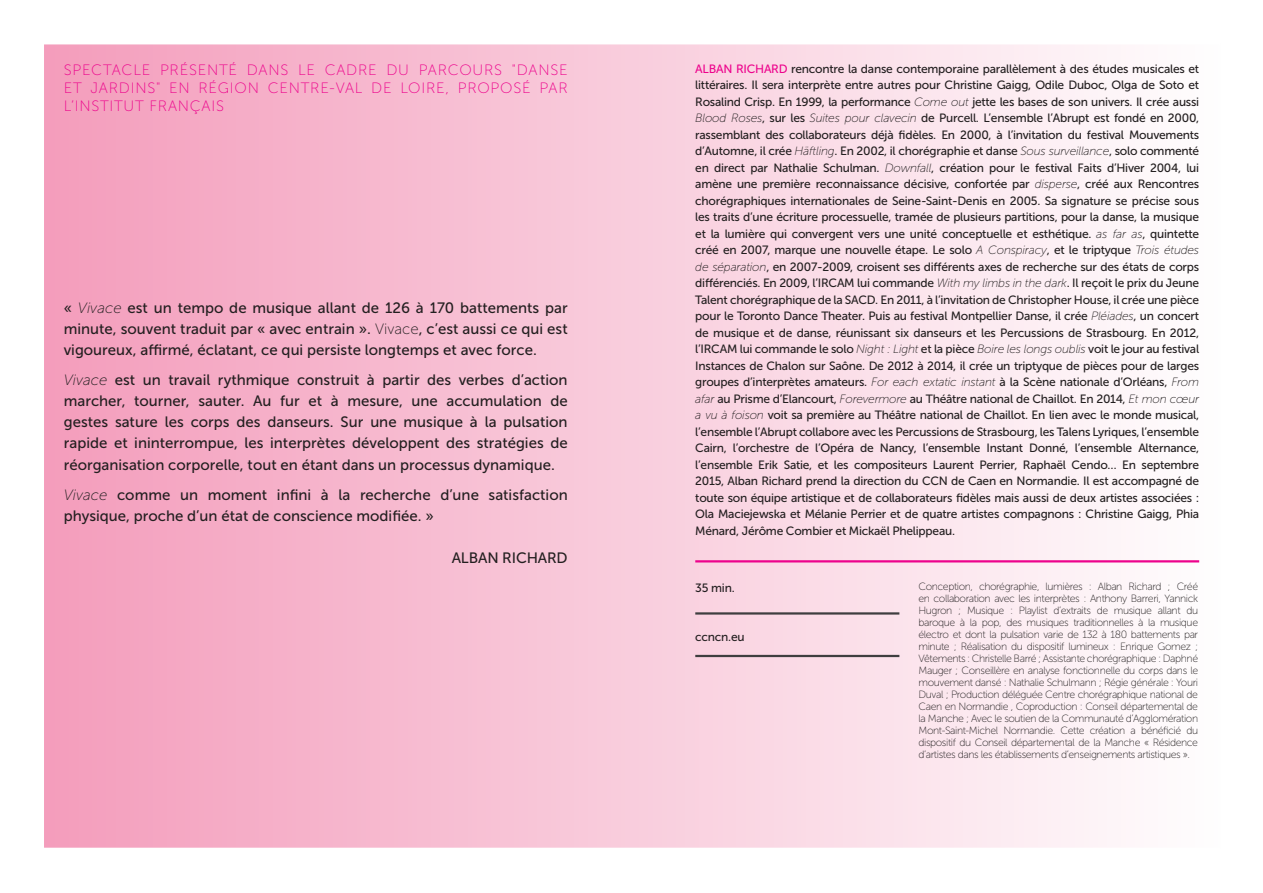
<style>
.page{position:relative;width:1263px;height:893px;background:#fff}
.page>*{position:absolute;margin:0;border:0;box-sizing:border-box;transform-origin:0 0}
.GRAND_TITRE{font:15px/21px "Museo Sans 500";color:#231f20;text-align:justify}
.Genres___calendrier{font:15px/18px "Museo Sans 100";letter-spacing:.05em;color:#ed028c;text-align:justify}
.GRAND_TITRE-2{font:12px/16.5px "Museo Sans 500";letter-spacing:-.02em;color:#231f20;text-align:justify}
.Genres___calendrier-2{font:12px "Museo Sans 500";letter-spacing:-.02em;color:#231f20}
.Genres___calendrier-3{font:10.5px/12px "Museo Sans 100";letter-spacing:-.04em;color:#231f20;text-align:justify}
.s1{font-family:"Museo Sans 100";font-style:italic}
.s2{font-family:"Museo Sans 100"}
.s3{color:#ed028c}
</style>
<div class="page">
<div style="left:43px;top:43px;width:1178px;height:806px;background:linear-gradient(to right,#f49dbc,#fefefe);border:2px solid #fff"></div>
<hr style="left:695px;top:560px;width:504px;height:2px;background:#ed028c">
<hr style="left:695px;top:612px;width:204px;height:3px;background:#3e3e3f">
<hr style="left:695px;top:655px;width:204px;height:2px;background:#3e3e3f">
<p class="Genres___calendrier" style="left:64px;top:61px;width:505px">SPECTACLE PRÉSENTÉ DANS LE CADRE DU PARCOURS "DANSE ET JARDINS" EN RÉGION CENTRE-VAL DE LOIRE, PROPOSÉ PAR L’INSTITUT FRANÇAIS</p>
<p class="GRAND_TITRE" style="left:64px;top:298px;width:505px">« <span class="s1">Vivace</span> est un tempo de musique allant de 126 à 170 battements par minute, souvent traduit par « avec entrain ». <span class="s2">Vivace</span>, c’est aussi ce qui est vigoureux, affirmé, éclatant, ce qui persiste longtemps et avec force.</p>
<p class="GRAND_TITRE" style="left:64px;top:370px;width:505px"><span class="s1">Vivace</span> est un travail rythmique construit à partir des verbes d’action marcher, tourner, sauter. Au fur et à mesure, une accumulation de gestes sature les corps des danseurs. Sur une musique à la pulsation rapide et ininterrompue, les interprètes développent des stratégies de réorganisation corporelle, tout en étant dans un processus dynamique.</p>
<p class="GRAND_TITRE" style="left:64px;top:484px;width:505px"><span class="s1">Vivace</span> comme un moment infini à la recherche d’une satisfaction physique, proche d’un état de conscience modifiée. »</p>
<p class="GRAND_TITRE" style="left:452px;top:547px;width:117px">ALBAN RICHARD</p>
<p class="GRAND_TITRE-2" style="left:695px;top:60px;width:505px"><span class="s3">ALBAN RICHARD</span> rencontre la danse contemporaine parallèlement à des études musicales et littéraires. Il sera interprète entre autres pour Christine Gaigg, Odile Duboc, Olga de Soto et Rosalind Crisp. En 1999, la performance <span class="s1">Come out</span> jette les bases de son univers. Il crée aussi <span class="s1">Blood Roses</span>, sur les <span class="s1">Suites pour clavecin</span> de Purcell. L’ensemble l’Abrupt est fondé en 2000, rassemblant des collaborateurs déjà fidèles. En 2000, à l’invitation du festival Mouvements d’Automne, il crée <span class="s1">Häftling</span>. En 2002, il chorégraphie et danse <span class="s1">Sous surveillance</span>, solo commenté en direct par Nathalie Schulman. <span class="s1">Downfall</span>, création pour le festival Faits d’Hiver 2004, lui amène une première reconnaissance décisive, confortée par <span class="s1">disperse</span>, créé aux Rencontres chorégraphiques internationales de Seine-Saint-Denis en 2005. Sa signature se précise sous les traits d’une écriture processuelle, tramée de plusieurs partitions, pour la danse, la musique et la lumière qui convergent vers une unité conceptuelle et esthétique. <span class="s1">as far as</span>, quintette créé en 2007, marque une nouvelle étape. Le solo <span class="s1">A Conspiracy</span>, et le triptyque <span class="s1">Trois études de séparation</span>, en 2007-2009, croisent ses différents axes de recherche sur des états de corps différenciés. En 2009, l’IRCAM lui commande <span class="s1">With my limbs in the dark</span>. Il reçoit le prix du Jeune Talent chorégraphique de la SACD. En 2011, à l’invitation de Christopher House, il crée une pièce pour le Toronto Dance Theater. Puis au festival Montpellier Danse, il crée <span class="s1">Pléiades</span>, un concert de musique et de danse, réunissant six danseurs et les Percussions de Strasbourg. En 2012, l’IRCAM lui commande le solo <span class="s1">Night : Light</span> et la pièce <span class="s1">Boire les longs oublis</span> voit le jour au festival Instances de Chalon sur Saône. De 2012 à 2014, il crée un triptyque de pièces pour de larges groupes d’interprètes amateurs. <span class="s1">For each extatic instant</span> à la Scène nationale d’Orléans, <span class="s1">From afar</span> au Prisme d’Elancourt, <span class="s1">Forevermore</span> au Théâtre national de Chaillot. En 2014, <span class="s1">Et mon cœur a vu à foison</span> voit sa première au Théâtre national de Chaillot. En lien avec le monde musical, l’ensemble l’Abrupt collabore avec les Percussions de Strasbourg, les Talens Lyriques, l’ensemble Cairn, l’orchestre de l’Opéra de Nancy, l’ensemble Instant Donné, l’ensemble Alternance, l’ensemble Erik Satie, et les compositeurs Laurent Perrier, Raphaël Cendo… En septembre 2015, Alban Richard prend la direction du CCN de Caen en Normandie. Il est accompagné de toute son équipe artistique et de collaborateurs fidèles mais aussi de deux artistes associées :<br>Ola Maciejewska et Mélanie Perrier et de quatre artistes compagnons : Christine Gaigg, Phia Ménard, Jérôme Combier et Mickaël Phelippeau.</p>
<p class="Genres___calendrier-2" style="left:695px;top:581px;width:41px">35 min.</p>
<p class="Genres___calendrier-2" style="left:695px;top:630px;width:51px">ccncn.eu</p>
<p class="Genres___calendrier-3" style="left:918px;top:581px;width:281px">Conception, chorégraphie, lumières : Alban Richard ; Créé en collaboration avec les interprètes : Anthony Barreri, Yannick Hugron ; Musique : Playlist d’extraits de musique allant du baroque à la pop, des musiques traditionnelles à la musique électro et dont la pulsation varie de 132 à 180 battements par minute ; Réalisation du dispositif lumineux : Enrique Gomez ; Vêtements : Christelle Barré ; Assistante chorégraphique : Daphné Mauger ; Conseillère en analyse fonctionnelle du corps dans le mouvement dansé : Nathalie Schulmann ; Régie générale : Youri Duval ; Production déléguée Centre chorégraphique national de Caen en Normandie , Coproduction : Conseil départemental de la Manche ; Avec le soutien de la Communauté d’Agglomération Mont-Saint-Michel Normandie. Cette création a bénéficié du dispositif du Conseil départemental de la Manche « Résidence d’artistes dans les établissements d’enseignements artistiques ».</p>
</div>
